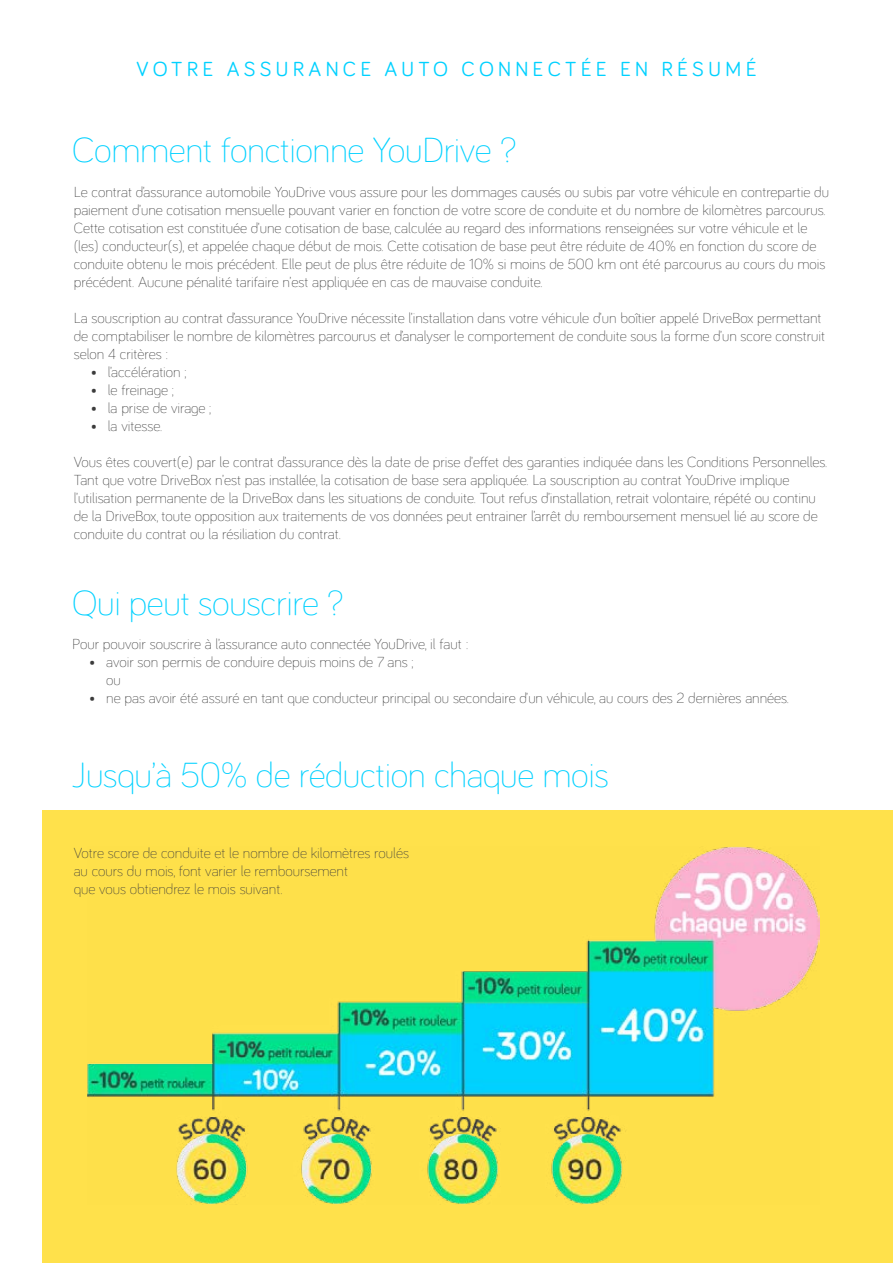
<style>
.page{position:relative;width:893px;height:1263px;background:#fff}
.page>*{position:absolute;margin:0;border:0;box-sizing:border-box;transform-origin:0 0}
.t1{font:300 36px "Bariol";letter-spacing:-.01em;color:#00d1ff}
.t2{font:21px "Bariol";letter-spacing:.2em;color:#00d1ff}
.t3{font:300 15px/18px "Bariol";color:#3b3b3b}
</style>
<div class="page">
<div style="left:43px;top:810px;width:850px;height:453px;background:#ffe14b"></div>
<img style="left:88px;top:846px;width:731px;height:358px">
<h2 class="t2" style="left:136px;top:55px;width:622px">VOTRE ASSURA NC E A UTO C ONNEC TÉE EN RÉSUMÉ</h2>
<h1 class="t1" style="left:72px;top:126px;width:446px">Comment fonctionne YouDrive ?</h1>
<p class="t3" style="left:74px;top:182px;width:757px">Le contrat d’assurance automobile YouDrive vous assure pour les dommages causés ou subis par votre véhicule en contrepartie du paiement d’une cotisation mensuelle pouvant varier en fonction de votre score de conduite et du nombre de kilomètres parcourus.<br>Cette cotisation est constituée d’une cotisation de base, calculée au regard des informations renseignées sur votre véhicule et le (les) conducteur(s), et appelée chaque début de mois. Cette cotisation de base peut être réduite de 40% en fonction du score de conduite obtenu le mois précédent. Elle peut de plus être réduite de 10% si moins de 500 km ont été parcourus au cours du mois précédent. Aucune pénalité tarifaire n’est appliquée en cas de mauvaise conduite.</p>
<p class="t3" style="left:74px;top:308px;width:753px">La souscription au contrat d’assurance YouDrive nécessite l’installation dans votre véhicule d’un boîtier appelé DriveBox permettant de comptabiliser le nombre de kilomètres parcourus et d’analyser le comportement de conduite sous la forme d’un score construit selon 4 critères :</p>
<p class="t3" style="left:91px;top:362px;width:97px">• l’accélération ;</p>
<p class="t3" style="left:91px;top:380px;width:85px">• le freinage ;</p>
<p class="t3" style="left:91px;top:398px;width:122px">• la prise de virage ;</p>
<p class="t3" style="left:91px;top:416px;width:73px">• la vitesse.</p>
<p class="t3" style="left:74px;top:452px;width:755px">Vous êtes couvert(e) par le contrat d’assurance dès la date de prise d’effet des garanties indiquée dans les Conditions Personnelles.<br>Tant que votre DriveBox n’est pas installée, la cotisation de base sera appliquée. La souscription au contrat YouDrive implique l’utilisation permanente de la DriveBox dans les situations de conduite. Tout refus d’installation, retrait volontaire, répété ou continu de la DriveBox, toute opposition aux traitements de vos données peut entrainer l’arrêt du remboursement mensuel lié au score de conduite du contrat ou la résiliation du contrat.</p>
<h1 class="t1" style="left:72px;top:579px;width:273px">Qui peut souscrire ?</h1>
<p class="t3" style="left:72px;top:634px;width:397px">Pour pouvoir souscrire à l’assurance auto connectée YouDrive, il faut :</p>
<p class="t3" style="left:106px;top:652px;width:309px;text-indent:-17px">• avoir son permis de conduire depuis moins de 7 ans ; ou</p>
<p class="t3" style="left:89px;top:688px;width:701px">• ne pas avoir été assuré en tant que conducteur principal ou secondaire d’un véhicule, au cours des 2 dernières années.</p>
<h1 class="t1" style="left:72px;top:751px;width:538px">Jusqu’à 50% de réduction chaque mois</h1>
<p class="t3" style="left:74px;top:843px;width:337px">Votre score de conduite et le nombre de kilomètres roulés au cours du mois, font varier le remboursement<br>que vous obtiendrez le mois suivant.</p>
</div>
